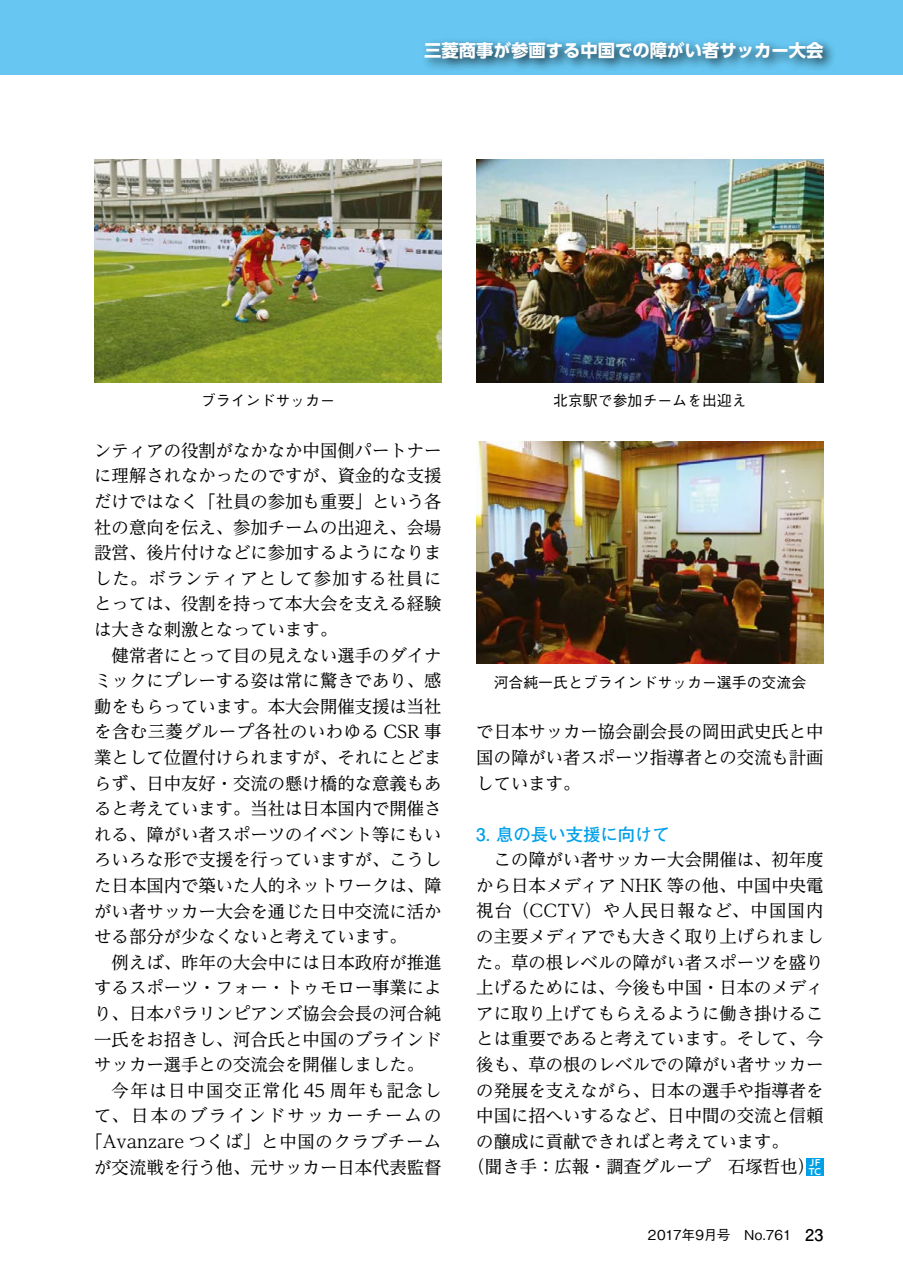
<style>
.page{position:relative;width:903px;height:1275px;background:#fff}
.page>*{position:absolute;margin:0;border:0;box-sizing:border-box;transform-origin:0 0}
.t1{font:17.32px/25.6px "UD Reimin Pr 6";color:#000;text-align:justify}
.t2{font:17.32px/25.6px "UD Reimin Pr 6";letter-spacing:.04em;color:#000;text-align:right}
.t3{font:700 17.32px "UD Shin Go Pro";color:#fff}
.t4{font:17.32px "UD Reimin Pr 6";letter-spacing:.07em;color:#000}
.t5{font:700 17.32px "Futo Go B101 Pro";color:#00a0e9}
.t6{font:500 14.88px "Gothic BBB Pro";color:#000}
.t7{font:500 13.65px "Gothic BBB Pro";letter-spacing:-.005em;color:#000}
.t8{font:700 8.75px/8.8px "UD Shin Go Pro De";color:#fff}
.s1{font-family:"Futo Go B101 Pro";font-weight:700;font-size:16.1px}
</style>
<div class="page">
<div style="left:0;top:0;width:903px;height:74px;background:#67c7f2"></div>
<div style="left:420px;top:37px;width:416px;height:35px;background:#000;opacity:.75"></div>
<img style="left:94px;top:160px;width:347px;height:222px">
<img style="left:476px;top:160px;width:347px;height:222px">
<img style="left:476px;top:442px;width:347px;height:222px">
<div style="left:806px;top:1158px;width:17px;height:18px;background:#00a0e9"></div>
<p class="t3" style="left:424px;top:37px;width:401px">三菱商事が参画する中国での障がい者サッカー大会</p>
<p class="t6" style="left:201px;top:388px;width:135px">ブラインドサッカー</p>
<p class="t6" style="left:553px;top:388px;width:195px">北京駅で参加チームを出迎え</p>
<p class="t1" style="left:94px;top:437px;width:349px">ンティアの役割がなかなか中国側パートナーに理解されなかったのですが、資金的な支援だけではなく「社員の参加も重要」という各社の意向を伝え、参加チームの出迎え、会場設営、後片付けなどに参加するようになりました。ボランティアとして参加する社員にとっては、役割を持って本大会を支える経験は大きな刺激となっています。</p>
<p class="t1" style="left:94px;top:642px;width:349px;text-indent:17px">健常者にとって目の見えない選手のダイナミックにプレーする姿は常に驚きであり、感動をもらっています。本大会開催支援は当社を含む三菱グループ各社のいわゆる CSR 事業として位置付けられますが、それにとどまらず、日中友好・交流の懸け橋的な意義もあると考えています。当社は日本国内で開催される、障がい者スポーツのイベント等にもいろいろな形で支援を行っていますが、こうした日本国内で築いた人的ネットワークは、障がい者サッカー大会を通じた日中交流に活かせる部分が少なくないと考えています。</p>
<p class="t1" style="left:94px;top:949px;width:349px;text-indent:17px">例えば、昨年の大会中には日本政府が推進するスポーツ・フォー・トゥモロー事業により、日本パラリンピアンズ協会会長の河合純一氏をお招きし、河合氏と中国のブラインドサッカー選手との交流会を開催しました。</p>
<p class="t2" style="left:86px;top:1077px;width:357px">今年は日中国交正常化 45 周年も記念し<br>て、日本のブラインドサッカーチームの「Avanzare つくば」と中国のクラブチームが交流戦を行う他、元サッカー日本代表監督</p>
<p class="t6" style="left:494px;top:670px;width:314px">河合純一氏とブラインドサッカー選手の交流会</p>
<p class="t1" style="left:476px;top:718px;width:349px">で日本サッカー協会副会長の岡田武史氏と中国の障がい者スポーツ指導者との交流も計画しています。</p>
<p class="t5" style="left:476px;top:820px;width:195px">3. 息の長い支援に向けて</p>
<p class="t1" style="left:494px;top:846px;width:331px">この障がい者サッカー大会開催は、初年度</p>
<p class="t1" style="left:476px;top:872px;width:349px">から日本メディア NHK 等の他、中国中央電</p>
<p class="t4" style="left:476px;top:897px;width:349px">視台（CCTV）や人民日報など、中国国内</p>
<p class="t1" style="left:476px;top:923px;width:349px">の主要メディアでも大きく取り上げられまし</p>
<p class="t1" style="left:476px;top:949px;width:349px">た。草の根レベルの障がい者スポーツを盛り</p>
<p class="t1" style="left:476px;top:974px;width:349px">上げるためには、今後も中国・日本のメディ</p>
<p class="t1" style="left:476px;top:1000px;width:349px">アに取り上げてもらえるように働き掛けるこ</p>
<p class="t1" style="left:476px;top:1026px;width:349px">とは重要であると考えています。そして、今</p>
<p class="t1" style="left:476px;top:1051px;width:349px">後も、草の根のレベルでの障がい者サッカー</p>
<p class="t1" style="left:476px;top:1077px;width:349px">の発展を支えながら、日本の選手や指導者を</p>
<p class="t1" style="left:476px;top:1102px;width:349px">中国に招へいするなど、日中間の交流と信頼</p>
<p class="t1" style="left:476px;top:1128px;width:314px">の醸成に貢献できればと考えています。</p>
<p class="t1" style="left:468px;top:1153px;width:349px">（聞き手：広報・調査グループ　石塚哲也）</p>
<p class="t8" style="left:809px;top:1158px;width:14px">JF<br>TC</p>
<p class="t7" style="left:648px;top:1224px;width:177px">2017年9月号　No.761　<span class="s1">23</span></p>
</div>
